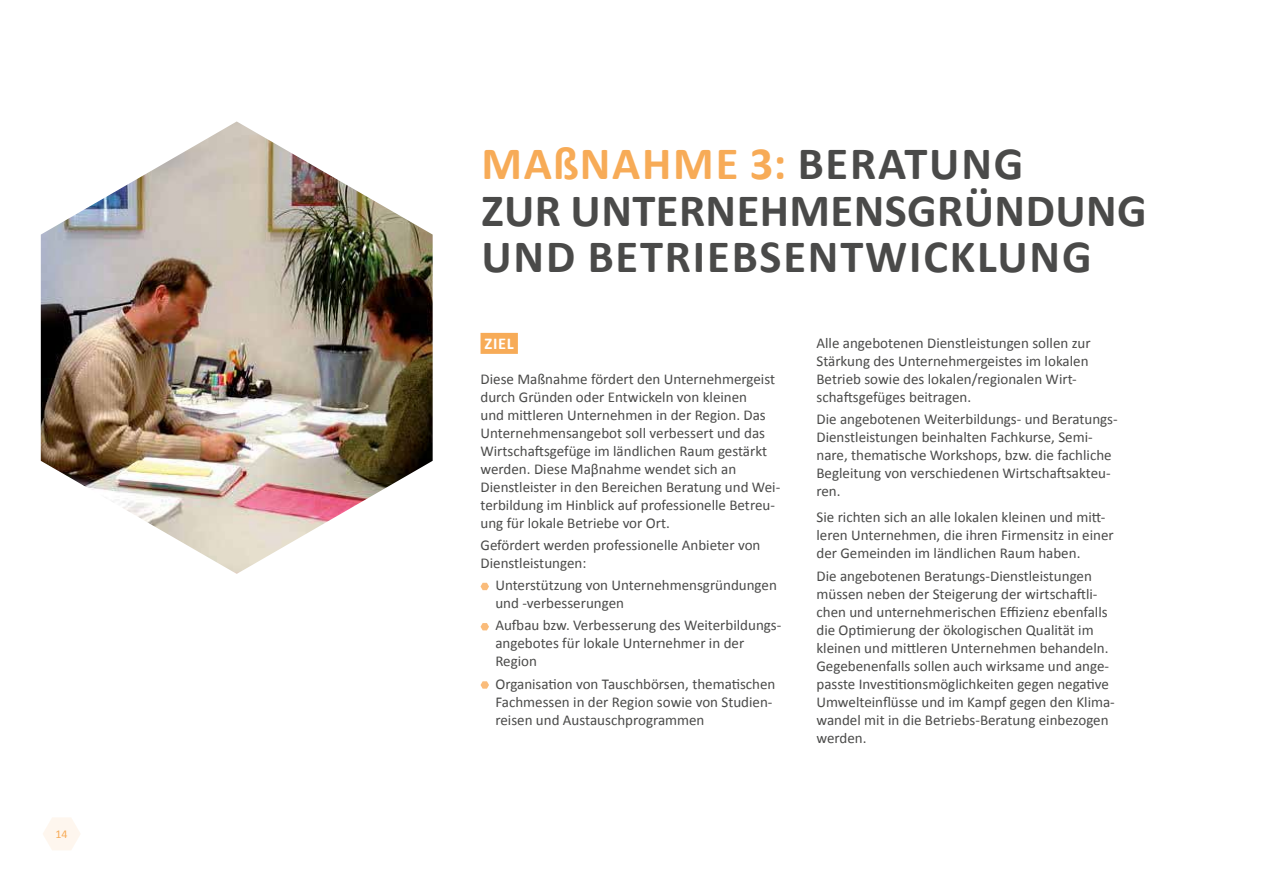
<style>
.page{position:relative;width:1263px;height:893px;background:#fff}
.page>*{position:absolute;margin:0;border:0;box-sizing:border-box;transform-origin:0 0}
.t1{font:700 46.5px/46.5px "Calibri";letter-spacing:.04em;color:#4a4a49}
.t2{font:700 16.5px "Calibri";color:#fff}
.t3{font:15px/18px "Calibri";color:#4a4a49}
.t4{font:12px "Calibri";color:#f7ab57}
.s1{color:#f7ab57}
</style>
<div class="page">
<svg style="left:43px;top:817px;width:37px;height:33px"></svg>
<div style="left:480px;top:333px;width:38px;height:21px;background:#f7ab57"></div>
<svg style="left:480px;top:583px;width:9px;height:7px"></svg>
<svg style="left:480px;top:623px;width:9px;height:7px"></svg>
<svg style="left:480px;top:681px;width:9px;height:8px"></svg>
<img style="left:41px;top:121px;width:392px;height:453px">
<p class="t4" style="left:56px;top:827px;width:14px">14</p>
<h1 class="t1" style="left:481px;top:141px;width:667px"><span class="s1">MAßNAHME 3:</span> BERATUNG<br>ZUR UNTERNEHMENSGRÜNDUNG<br>UND BETRIEBSENTWICKLUNG</h1>
<p class="t2" style="left:485px;top:333px;width:31px">ZIEL</p>
<p class="t3" style="left:480px;top:370px;width:301px">Diese Maßnahme fördert den Unternehmergeist durch Gründen oder Entwickeln von kleinen<br>und mittleren Unternehmen in der Region. Das Unternehmensangebot soll verbessert und das Wirtschaftsgefüge im ländlichen Raum gestärkt werden. Diese Maβnahme wendet sich an Dienstleister in den Bereichen Beratung und Wei&shy;terbildung im Hinblick auf professionelle Betreu&shy;ung für lokale Betriebe vor Ort.</p>
<p class="t3" style="left:480px;top:536px;width:281px">Gefördert werden professionelle Anbieter von<br>Dienstleistungen:</p>
<p class="t3" style="left:495px;top:576px;width:283px">Unterstützung von Unternehmensgründungen und -verbesserungen</p>
<p class="t3" style="left:495px;top:616px;width:286px">Aufbau bzw. Verbesserung des Weiterbildungs&shy;angebotes für lokale Unternehmer in der<br>Region</p>
<p class="t3" style="left:495px;top:675px;width:282px">Organisation von Tauschbörsen, thematischen<br>Fachmessen in der Region sowie von Studien&shy;reisen und Austauschprogrammen</p>
<p class="t3" style="left:816px;top:334px;width:276px">Alle angebotenen Dienstleistungen sollen zur Stärkung des Unternehmergeistes im lokalen Betrieb sowie des lokalen/regionalen Wirt&shy;schaftsgefüges beitragen.</p>
<p class="t3" style="left:816px;top:410px;width:303px">Die angebotenen Weiterbildungs- und Beratungs-Dienstleistungen beinhalten Fachkurse, Semi&shy;nare, thematische Workshops, bzw. die fachliche Begleitung von verschiedenen Wirtschaftsakteu&shy;ren.</p>
<p class="t3" style="left:816px;top:508px;width:299px">Sie richten sich an alle lokalen kleinen und mitt&shy;leren Unternehmen, die ihren Firmensitz in einer der Gemeinden im ländlichen Raum haben.</p>
<p class="t3" style="left:816px;top:567px;width:300px">Die angebotenen Beratungs-Dienstleistungen müssen neben der Steigerung der wirtschaftli&shy;chen und unternehmerischen Effizienz ebenfalls die Optimierung der ökologischen Qualität im kleinen und mittleren Unternehmen behandeln.<br>Gegebenenfalls sollen auch wirksame und ange&shy;passte Investitionsmöglichkeiten gegen negative Umwelteinflüsse und im Kampf gegen den Klima&shy;wandel mit in die Betriebs-Beratung einbezogen werden.</p>
</div>
